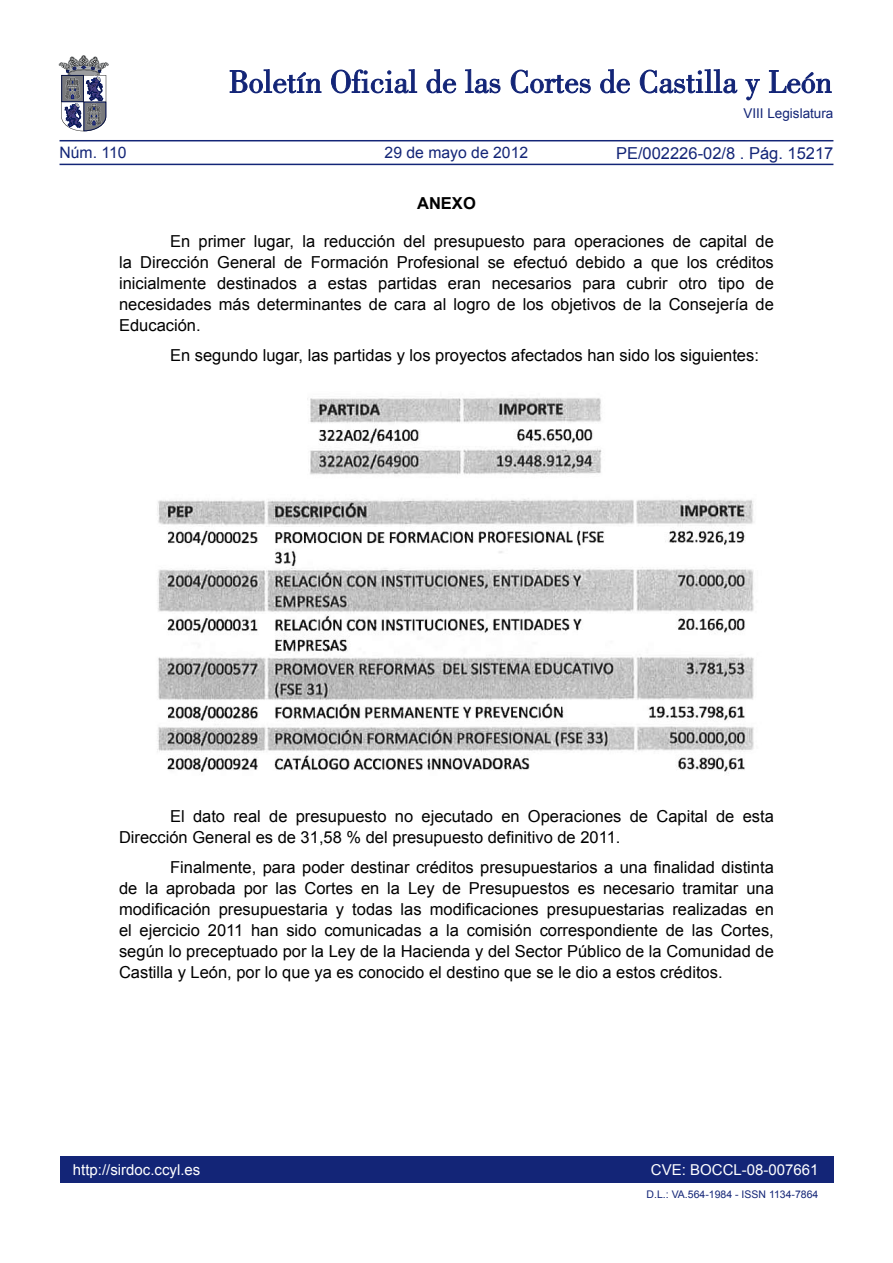
<style>
.page{position:relative;width:893px;height:1263px;background:#fff}
.page>*{position:absolute;margin:0;border:0;box-sizing:border-box;transform-origin:0 0}
.t1{font:16.5px/21px "Arial";color:#000;text-align:justify}
.t2{font:16.5px "Arial";color:#132577}
.t3{font:700 16.5px "Arial";color:#000}
.t4{font:15.75px "Arial";color:#132577}
.t5{font:15px "Arial";color:#fff}
.t6{font:13.5px "Arial";color:#132577}
.t7{font:10.5px "Arial";color:#132577}
</style>
<div class="page">
<div style="left:60px;top:1157px;width:773px;height:26px;background:#132577"></div>
<hr style="left:60px;top:164px;width:773px;height:1px;background:#132577">
<hr style="left:60px;top:140px;width:773px;height:1px;background:#132577">
<svg style="left:230px;top:69px;width:91px;height:24px"></svg>
<svg style="left:331px;top:69px;width:86px;height:24px"></svg>
<svg style="left:426px;top:69px;width:30px;height:24px"></svg>
<svg style="left:465px;top:69px;width:35px;height:24px"></svg>
<svg style="left:511px;top:70px;width:80px;height:23px"></svg>
<svg style="left:600px;top:69px;width:30px;height:24px"></svg>
<svg style="left:640px;top:69px;width:97px;height:24px"></svg>
<svg style="left:745px;top:79px;width:15px;height:21px"></svg>
<svg style="left:769px;top:70px;width:62px;height:23px"></svg>
<svg style="left:59px;top:55px;width:49px;height:76px"></svg>
<img style="left:157px;top:396px;width:597px;height:378px">
<p class="t4" style="left:60px;top:142px;width:69px">Núm. 110</p>
<p class="t4" style="left:385px;top:142px;width:145px">29 de mayo de 2012</p>
<p class="t6" style="left:743px;top:105px;width:92px">VIII Legislatura</p>
<p class="t2" style="left:616px;top:142px;width:219px">PE/002226-02/8 . Pág. 15217</p>
<p class="t3" style="left:417px;top:192px;width:60px">ANEXO</p>
<p class="t1" style="left:119px;top:231px;width:656px;text-indent:51px">En primer lugar, la reducción del presupuesto para operaciones de capital de la Dirección General de Formación Profesional se efectuó debido a que los créditos inicialmente destinados a estas partidas eran necesarios para cubrir otro tipo de necesidades más determinantes de cara al logro de los objetivos de la Consejería de Educación.</p>
<p class="t1" style="left:170px;top:344px;width:590px">En segundo lugar, las partidas y los proyectos afectados han sido los siguientes:</p>
<p class="t1" style="left:119px;top:806px;width:656px;text-indent:51px">El dato real de presupuesto no ejecutado en Operaciones de Capital de esta<br>Dirección General es de 31,58 % del presupuesto definitivo de 2011.</p>
<p class="t1" style="left:119px;top:857px;width:656px;text-indent:51px">Finalmente, para poder destinar créditos presupuestarios a una finalidad distinta de la aprobada por las Cortes en la Ley de Presupuestos es necesario tramitar una modificación presupuestaria y todas las modificaciones presupuestarias realizadas en el ejercicio 2011 han sido comunicadas a la comisión correspondiente de las Cortes, según lo preceptuado por la Ley de la Hacienda y del Sector Público de la Comunidad de Castilla y León, por lo que ya es conocido el destino que se le dio a estos créditos.</p>
<p class="t5" style="left:73px;top:1159px;width:129px">http://sirdoc.ccyl.es</p>
<p class="t5" style="left:651px;top:1159px;width:169px">CVE: BOCCL-08-007661</p>
<p class="t7" style="left:647px;top:1188px;width:173px">D.L.: VA.564-1984 - ISSN 1134-7864</p>
</div>
